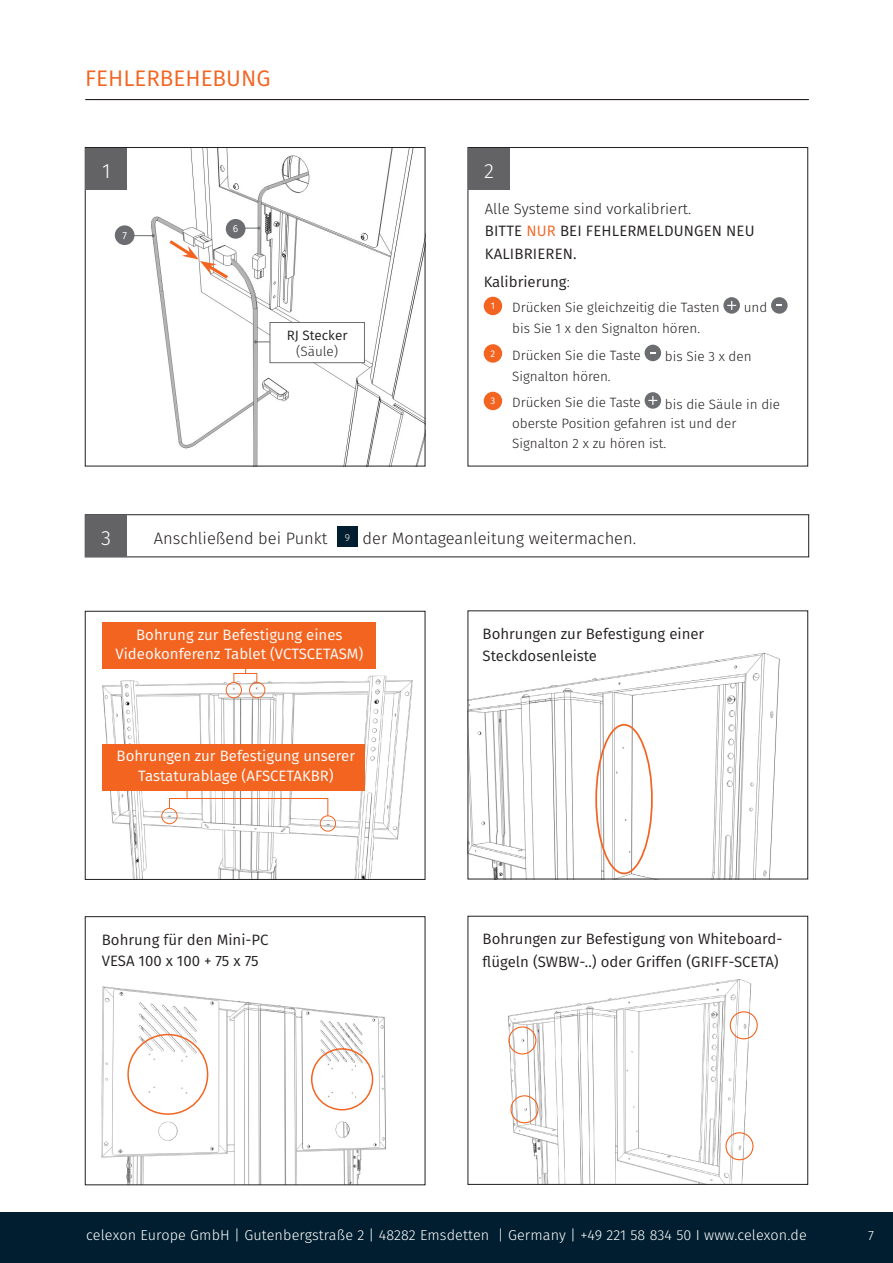
<style>
.page{position:relative;width:893px;height:1263px;background:#fff}
.page>*{position:absolute;margin:0;border:0;box-sizing:border-box;transform-origin:0 0}
.t1{font:22.5px "Fira Sans";color:#f36421}
.t2{font:300 20.55px "Fira Sans";color:#fff}
.t3{font:300 16.5px "Fira Sans";color:#231f20}
.t4{font:15px/22.5px "Fira Sans";color:#231f20}
.t5{font:15px/19.5px "Fira Sans";color:#fff;text-align:center}
.t6{font:300 14.4px "Fira Sans";letter-spacing:.01em;color:#fff}
.t7{font:300 13.5px/19.5px "Fira Sans";color:#231f20}
.t8{font:13.5px "Fira Sans";color:#231f20}
.t9{font:300 13.5px "Fira Sans";color:#fff}
.t10{font:10.35px "Fira Sans";color:#fff}
.t11{font:9.6px "Fira Sans";color:#fff}
.s1{font-weight:300}
.s2{color:#f36421}
</style>
<div class="page">
<div style="left:0;top:1213px;width:893px;height:50px;background:#001e2f"></div>
<hr style="left:85px;top:99px;width:724px;height:1px;background:#231f20">
<img style="left:101px;top:986px;width:285px;height:197px">
<div style="left:85px;top:916px;width:340px;height:269px;border:1px solid #231f20"></div>
<div style="left:85px;top:514px;width:724px;height:43px;border:1px solid #231f20"></div>
<div style="left:85px;top:515px;width:42px;height:42px;background:#636366"></div>
<div style="left:127px;top:1034px;width:81px;height:81px;border:2px solid #f36421;border-radius:50%"></div>
<img style="left:470px;top:652px;width:310px;height:225px">
<div style="left:311px;top:1048px;width:62px;height:62px;border:2px solid #f36421;border-radius:50%"></div>
<div style="left:595px;top:724px;width:58px;height:150px;border:2px solid #f36421;border-radius:50%"></div>
<div style="left:468px;top:147px;width:340px;height:319px;border:1px solid #231f20"></div>
<div style="left:468px;top:148px;width:42px;height:41px;background:#636366"></div>
<img style="left:508px;top:979px;width:250px;height:203px">
<div style="left:508px;top:1026px;width:28px;height:28px;border:1px solid #f36421;border-radius:50%"></div>
<div style="left:510px;top:1095px;width:29px;height:28px;border:1px solid #f36421;border-radius:50%"></div>
<div style="left:730px;top:1011px;width:28px;height:28px;border:1px solid #f36421;border-radius:50%"></div>
<div style="left:725px;top:1132px;width:28px;height:28px;border:1px solid #f36421;border-radius:50%"></div>
<img style="left:87px;top:149px;width:336px;height:315px">
<div style="left:85px;top:147px;width:340px;height:319px;border:1px solid #231f20"></div>
<hr style="left:119px;top:235px;width:34px;height:1px;background:#6c6d70">
<div style="left:115px;top:225px;width:19px;height:20px;background:#6c6d70;border-radius:50%"></div>
<hr style="left:256px;top:341px;width:35px;height:1px;background:#6c6d70">
<div style="left:270px;top:322px;width:95px;height:41px;background:#fff;border:1px solid #6c6d70"></div>
<div style="left:85px;top:148px;width:42px;height:41px;background:#636366"></div>
<svg style="left:245px;top:227px;width:15px;height:3px"></svg>
<div style="left:226px;top:219px;width:19px;height:20px;background:#6c6d70;border-radius:50%"></div>
<svg style="left:166px;top:237px;width:65px;height:44px"></svg>
<img style="left:102px;top:647px;width:311px;height:231px">
<div style="left:85px;top:611px;width:340px;height:269px;border:1px solid #231f20"></div>
<svg style="left:169px;top:791px;width:160px;height:26px"></svg>
<div style="left:233px;top:673px;width:24px;height:10px;border:1px solid #f36421"></div>
<div style="left:102px;top:623px;width:273px;height:46px;background:#f36421"></div>
<div style="left:102px;top:745px;width:262px;height:46px;background:#f36421"></div>
<div style="left:161px;top:808px;width:16px;height:16px;border:1px solid #f36421;border-radius:50%"></div>
<div style="left:320px;top:815px;width:16px;height:16px;border:1px solid #f36421;border-radius:50%"></div>
<div style="left:226px;top:682px;width:16px;height:16px;border:1px solid #f36421;border-radius:50%"></div>
<div style="left:249px;top:682px;width:16px;height:16px;border:1px solid #f36421;border-radius:50%"></div>
<div style="left:484px;top:297px;width:18px;height:18px;background:#f36421;border-radius:50%"></div>
<svg style="left:723px;top:297px;width:17px;height:17px"></svg>
<svg style="left:727px;top:301px;width:9px;height:9px"></svg>
<div style="left:771px;top:297px;width:17px;height:17px;background:#6c6d70;border-radius:50%"></div>
<div style="left:484px;top:344px;width:18px;height:19px;background:#f36421;border-radius:50%"></div>
<div style="left:645px;top:345px;width:16px;height:16px;background:#6c6d70;border-radius:50%"></div>
<div style="left:484px;top:392px;width:18px;height:18px;background:#f36421;border-radius:50%"></div>
<div style="left:645px;top:392px;width:16px;height:17px;background:#6c6d70;border-radius:50%"></div>
<svg style="left:648px;top:396px;width:9px;height:9px"></svg>
<div style="left:337px;top:526px;width:21px;height:21px;background:#001e2f"></div>
<h1 class="t1" style="left:85px;top:61px;width:187px">FEHLERBEHEBUNG</h1>
<h2 class="t2" style="left:96px;top:156px;width:21px">1 01</h2>
<p class="t10" style="left:122px;top:227px;width:6px">7</p>
<p class="t10" style="left:233px;top:221px;width:7px">6</p>
<p class="t8" style="left:287px;top:325px;width:62px">RJ Stecker</p>
<p class="t7" style="left:296px;top:342px;width:44px">(Säule)</p>
<h2 class="t2" style="left:484px;top:156px;width:11px">2</h2>
<p class="t4" style="left:485px;top:197px;width:271px"><span class="s1">Alle Systeme sind vorkalibriert.<br></span>BITTE <span class="s2">NUR</span> BEI FEHLERMELDUNGEN NEU<br>KALIBRIEREN.</p>
<p class="t4" style="left:484px;top:270px;width:88px">Kalibrierung<span class="s1">:</span></p>
<p class="t11" style="left:491px;top:299px;width:6px">1</p>
<p class="t7" style="left:512px;top:298px;width:209px">Drücken Sie gleichzeitig die Tasten</p>
<p class="t7" style="left:744px;top:298px;width:25px">und</p>
<p class="t7" style="left:512px;top:319px;width:189px">bis Sie 1 x den Signalton hören.</p>
<p class="t11" style="left:491px;top:346px;width:6px">2</p>
<p class="t7" style="left:512px;top:345px;width:130px">Drücken Sie die Taste</p>
<p class="t7" style="left:665px;top:347px;width:88px">bis Sie 3 x den</p>
<p class="t7" style="left:491px;top:363px;width:152px;line-height:26.5px;text-indent:22px">Signalton hören.<br><sup>3</sup> Drücken Sie die Taste</p>
<p class="t7" style="left:512px;top:394px;width:269px;text-indent:153px">bis die Säule in die oberste Position gefahren ist und der<br>Signalton 2 x zu hören ist.</p>
<h2 class="t2" style="left:101px;top:523px;width:11px">3</h2>
<p class="t3" style="left:154px;top:526px;width:484px">Anschließend bei Punkt <sup>9</sup> der Montageanleitung weitermachen.</p>
<p class="t5" style="left:115px;top:625px;width:249px">Bohrung zur Befestigung eines<br>Videokonferenz Tablet (VCTSCETASM)</p>
<p class="t5" style="left:117px;top:746px;width:240px">Bohrungen zur Befestigung unserer<br>Tastaturablage (AFSCETAKBR)</p>
<p class="t4" style="left:102px;top:929px;width:168px;line-height:21px">Bohrung für den Mini-PC<br>VESA 100 x 100 + 75 x 75</p>
<p class="t4" style="left:483px;top:622px;width:223px">Bohrungen zur Befestigung einer<br>Steckdosenleiste</p>
<p class="t4" style="left:483px;top:927px;width:301px">Bohrungen zur Befestigung von Whiteboard&shy;flügeln (SWBW-..) oder Griffen (GRIFF-SCETA)</p>
<p class="t6" style="left:86px;top:1225px;width:722px">celexon Europe GmbH | Gutenbergstraße 2 | 48282 Emsdetten | Germany | +49 221 58 834 50 I www.celexon.de</p>
<p class="t9" style="left:868px;top:1226px;width:7px">7</p>
</div>
